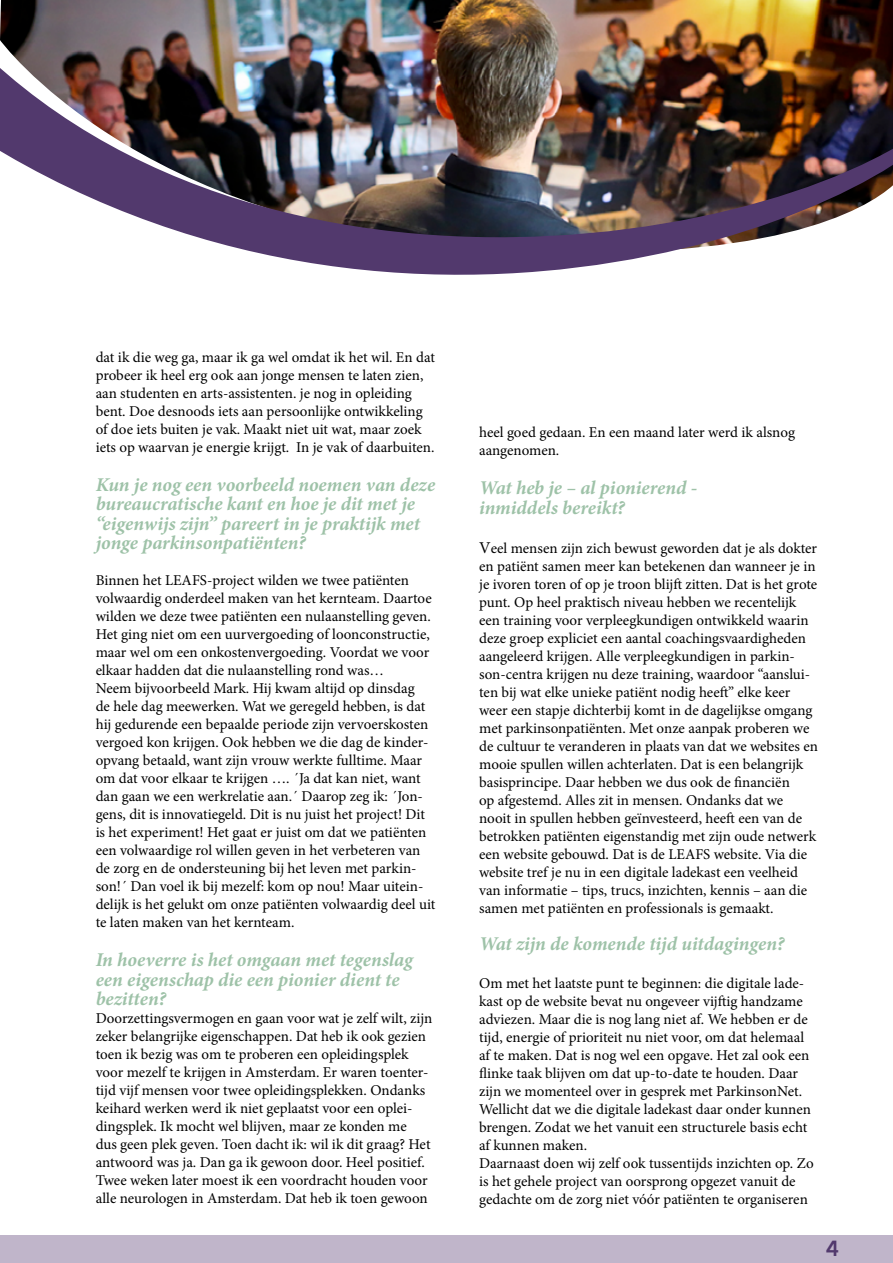
<style>
.page{position:relative;width:893px;height:1263px;background:#fff}
.page>*{position:absolute;margin:0;border:0;box-sizing:border-box;transform-origin:0 0}
.t1{font:500 27px "Noyh Geometric";color:#52396d}
.t2{font:italic 700 19.5px/19.5px "Minion Pro";letter-spacing:-.005em;color:#9ec2a8}
.t3{font:15px/18px "Minion Pro";color:#000}
.s1{font-size:16.5px}
</style>
<div class="page">
<div style="left:0;top:1235px;width:893px;height:28px;background:#c0b5ca"></div>
<img style="left:0;top:0;width:893px;height:39px">
<img style="left:0;top:39px;width:893px;height:236px">
<p class="t3" style="left:96px;top:348px;width:341px">dat ik die weg ga, maar ik ga wel omdat ik het wil. En dat probeer ik heel erg ook aan jonge mensen te laten zien, aan studenten en arts-assistenten. je nog in opleiding bent. Doe desnoods iets aan persoonlijke ontwikkeling of doe iets buiten je vak. Maakt niet uit wat, maar zoek iets op waarvan je energie krijgt. In je vak of daarbuiten.</p>
<h2 class="t2" style="left:96px;top:474px;width:341px">Kun je nog een voorbeeld noemen van deze bureaucratische kant en hoe je dit met je “eigenwijs zijn” pareert in je praktijk met jonge parkinsonpatiënten?</h2>
<p class="t3" style="left:96px;top:571px;width:341px">Binnen het LEAFS-project wilden we twee patiënten volwaardig onderdeel maken van het kernteam. Daartoe wilden we deze twee patiënten een nulaanstelling geven.<br>Het ging niet om een uurvergoeding of loonconstructie, maar wel om een onkostenvergoeding. Voordat we voor elkaar hadden dat die nulaanstelling rond was…<br>Neem bijvoorbeeld Mark. Hij kwam altijd op dinsdag<br>de hele dag meewerken. Wat we geregeld hebben, is dat hij gedurende een bepaalde periode zijn vervoerskosten vergoed kon krijgen. Ook hebben we die dag de kinder&shy;opvang betaald, want zijn vrouw werkte fulltime. Maar om dat voor elkaar te krijgen …. ´Ja dat kan niet, want dan gaan we een werkrelatie aan.´ Daarop zeg ik: ´Jon&shy;gens, dit is innovatiegeld. Dit is nu juist het project! Dit is het experiment! Het gaat er juist om dat we patiënten een volwaardige rol willen geven in het verbeteren van de zorg en de ondersteuning bij het leven met parkin&shy;son!´ Dan voel ik bij mezelf: kom op nou! Maar uitein&shy;delijk is het gelukt om onze patiënten volwaardig deel uit te laten maken van het kernteam.</p>
<h2 class="t2" style="left:96px;top:950px;width:319px">In hoeverre is het omgaan met tegenslag een eigenschap die een pionier dient te bezitten?</h2>
<p class="t3" style="left:96px;top:1009px;width:338px">Doorzettingsvermogen en gaan voor wat je zelf wilt, zijn zeker belangrijke eigenschappen. Dat heb ik ook gezien toen ik bezig was om te proberen een opleidingsplek voor mezelf te krijgen in Amsterdam. Er waren toenter&shy;tijd vijf mensen voor twee opleidingsplekken. Ondanks keihard werken werd ik niet geplaatst voor een oplei&shy;dingsplek. Ik mocht wel blijven, maar ze konden me<br>dus geen plek geven. Toen dacht ik: wil ik dit graag? Het antwoord was ja. Dan ga ik gewoon door. Heel positief.<br>Twee weken later moest ik een voordracht houden voor alle neurologen in Amsterdam. Dat heb ik toen gewoon</p>
<p class="t3" style="left:479px;top:423px;width:317px">heel goed gedaan. En een maand later werd ik alsnog aangenomen.</p>
<h2 class="t2" style="left:479px;top:478px;width:220px">Wat heb je – al pionierend - inmiddels bereikt?</h2>
<p class="t3" style="left:479px;top:539px;width:340px"><span class="s1">V</span>eel mensen zijn zich bewust geworden dat je als dokter en patiënt samen meer kan betekenen dan wanneer je in je ivoren toren of op je troon blijft zitten. Dat is het grote punt. Op heel praktisch niveau hebben we recentelijk een training voor verpleegkundigen ontwikkeld waarin deze groep expliciet een aantal coachingsvaardigheden aangeleerd krijgen. Alle verpleegkundigen in parkin&shy;son-centra krijgen nu deze training, waardoor “aanslui&shy;ten bij wat elke unieke patiënt nodig heeft” elke keer weer een stapje dichterbij komt in de dagelijkse omgang met parkinsonpatiënten. Met onze aanpak proberen we de cultuur te veranderen in plaats van dat we websites en mooie spullen willen achterlaten. Dat is een belangrijk basisprincipe. Daar hebben we dus ook de financiën<br>op afgestemd. Alles zit in mensen. Ondanks dat we nooit in spullen hebben geïnvesteerd, heeft een van de betrokken patiënten eigenstandig met zijn oude netwerk een website gebouwd. Dat is de LEAFS website. Via die website tref je nu in een digitale ladekast een veelheid van informatie – tips, trucs, inzichten, kennis – aan die samen met patiënten en professionals is gemaakt.</p>
<h2 class="t2" style="left:479px;top:934px;width:307px">Wat zijn de komende tijd uitdagingen?</h2>
<p class="t3" style="left:479px;top:974px;width:336px">Om met het laatste punt te beginnen: die digitale lade&shy;kast op de website bevat nu ongeveer vijftig handzame adviezen. Maar die is nog lang niet af. We hebben er de tijd, energie of prioriteit nu niet voor, om dat helemaal af te maken. Dat is nog wel een opgave. Het zal ook een flinke taak blijven om dat up-to-date te houden. Daar zijn we momenteel over in gesprek met ParkinsonNet.<br>Wellicht dat we die digitale ladekast daar onder kunnen brengen. Zodat we het vanuit een structurele basis echt af kunnen maken.<br>Daarnaast doen wij zelf ook tussentijds inzichten op. Zo is het gehele project van oorsprong opgezet vanuit de gedachte om de zorg niet vóór patiënten te organiseren</p>
<h1 class="t1" style="left:825px;top:1232px;width:15px">4</h1>
</div>
